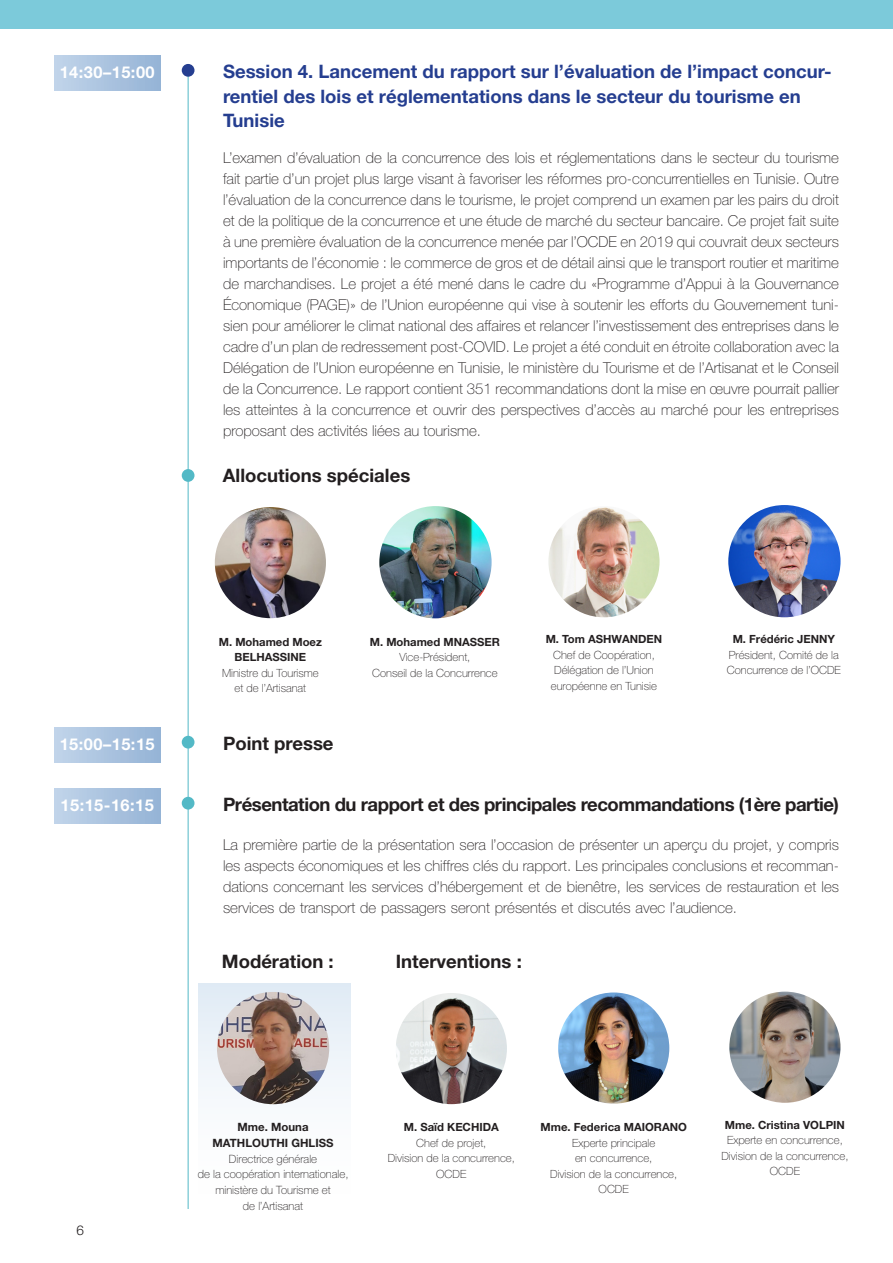
<style>
.page{position:relative;width:893px;height:1263px;background:#fff}
.page>*{position:absolute;margin:0;border:0;box-sizing:border-box;transform-origin:0 0}
.t1{font:700 18.6px/24.3px "Helvetica Neue";color:#253e90}
.t2{font:700 18.6px "Helvetica Neue";letter-spacing:-.025em;color:#231f20}
.t3{font:700 18.6px "Helvetica Neue";color:#231f20}
.t4{font:700 16.35px "Helvetica Neue";letter-spacing:.03em;color:#fff}
.t5{font:100 15px/21px "Helvetica Neue";color:#231f20;text-align:justify}
.t6{font:300 13.5px "Helvetica Neue";color:#231f20}
.t7{font:100 11.4px "Helvetica Neue";color:#231f20}
.t8{font:700 11.4px "Helvetica Neue";color:#231f20}
.t9{font:100 11.25px "Helvetica Neue";color:#231f20}
.t10{font:700 11.25px "Helvetica Neue";color:#231f20}
</style>
<div class="page">
<div style="left:0;top:0;width:893px;height:29px;background:#7ccada"></div>
<div style="left:182px;top:469px;width:12px;height:13px;background:#53b9c6;border-radius:50%"></div>
<div style="left:182px;top:736px;width:12px;height:12px;background:#53b9c6;border-radius:50%"></div>
<div style="left:182px;top:797px;width:12px;height:12px;background:#53b9c6;border-radius:50%"></div>
<hr style="left:188px;top:73px;width:1px;height:1136px;background:#53b9c6">
<div style="left:54px;top:56px;width:107px;height:34px;background:linear-gradient(to right,#c1d4ea,#95b3d5)"></div>
<div style="left:54px;top:727px;width:107px;height:35px;background:linear-gradient(to right,#c1d4ea,#95b3d5)"></div>
<div style="left:54px;top:788px;width:107px;height:35px;background:linear-gradient(to right,#c1d4ea,#95b3d5)"></div>
<div style="left:182px;top:64px;width:12px;height:13px;background:#253e90;border-radius:50%"></div>
<img style="left:215px;top:507px;width:111px;height:111px;border-radius:56px">
<img style="left:548px;top:506px;width:111px;height:111px;border-radius:56px">
<div style="left:198px;top:983px;width:153px;height:224px;background:linear-gradient(to bottom,#e2ecf5,#fff)"></div>
<img style="left:558px;top:992px;width:111px;height:112px;border-radius:56px">
<img style="left:729px;top:992px;width:111px;height:111px;border-radius:56px">
<img style="left:728px;top:505px;width:112px;height:112px;border-radius:56px">
<img style="left:396px;top:993px;width:111px;height:111px;border-radius:56px">
<img style="left:217px;top:992px;width:112px;height:112px;border-radius:56px">
<img style="left:379px;top:506px;width:113px;height:112px;border-radius:56px">
<p class="t4" style="left:60px;top:62px;width:96px">14:30–15:00</p>
<p class="t1" style="left:223px;top:59px;width:610px">Session 4. Lancement du rapport sur l’évaluation de l’impact concur&shy;rentiel des lois et réglementations dans le secteur du tourisme en<br>Tunisie</p>
<p class="t5" style="left:223px;top:147px;width:618px">L’examen d’évaluation de la concurrence des lois et réglementations dans le secteur du tourisme fait partie d’un projet plus large visant à favoriser les réformes pro-concurrentielles en Tunisie. Outre l’évaluation de la concurrence dans le tourisme, le projet comprend un examen par les pairs du droit et de la politique de la concurrence et une étude de marché du secteur bancaire. Ce projet fait suite à une première évaluation de la concurrence menée par l’OCDE en 2019 qui couvrait deux secteurs importants de l’économie : le commerce de gros et de détail ainsi que le transport routier et maritime de marchandises. Le projet a été mené dans le cadre du «Programme d’Appui à la Gouvernance Économique (PAGE)» de l’Union européenne qui vise à soutenir les efforts du Gouvernement tuni&shy;sien pour améliorer le climat national des affaires et relancer l’investissement des entreprises dans le cadre d’un plan de redressement post-COVID. Le projet a été conduit en étroite collaboration avec la Délégation de l’Union européenne en Tunisie, le ministère du Tourisme et de l’Artisanat et le Conseil de la Concurrence. Le rapport contient 351 recommandations dont la mise en œuvre pourrait pallier les atteintes à la concurrence et ouvrir des perspectives d’accès au marché pour les entreprises proposant des activités liées au tourisme.</p>
<p class="t3" style="left:223px;top:464px;width:189px">Allocutions spéciales</p>
<p class="t10" style="left:219px;top:635px;width:105px">M. Mohamed Moez</p>
<p class="t10" style="left:234px;top:650px;width:73px">BELHASSINE</p>
<p class="t9" style="left:222px;top:666px;width:98px">Ministre du Tourisme</p>
<p class="t9" style="left:235px;top:682px;width:73px">et de l’Artisanat</p>
<p class="t10" style="left:370px;top:635px;width:132px">M. Mohamed MNASSER</p>
<p class="t9" style="left:399px;top:651px;width:72px">Vice-Président,</p>
<p class="t9" style="left:372px;top:666px;width:127px">Conseil de la Concurrence</p>
<p class="t10" style="left:546px;top:632px;width:118px">M. Tom ASHWANDEN</p>
<p class="t9" style="left:553px;top:648px;width:103px">Chef de Coopération,</p>
<p class="t9" style="left:554px;top:664px;width:101px">Délégation de l’Union</p>
<p class="t9" style="left:551px;top:679px;width:108px">européenne en Tunisie</p>
<p class="t10" style="left:733px;top:632px;width:104px">M. Frédéric JENNY</p>
<p class="t9" style="left:729px;top:648px;width:111px">Président, Comité de la</p>
<p class="t9" style="left:727px;top:664px;width:116px">Concurrence de l’OCDE</p>
<p class="t4" style="left:60px;top:734px;width:96px">15:00–15:15</p>
<p class="t3" style="left:223px;top:732px;width:112px">Point presse</p>
<p class="t4" style="left:60px;top:795px;width:95px">15:15-16:15</p>
<p class="t2" style="left:223px;top:793px;width:618px">Présentation du rapport et des principales recommandations (1ère partie)</p>
<p class="t5" style="left:223px;top:834px;width:617px">La première partie de la présentation sera l’occasion de présenter un aperçu du projet, y compris les aspects économiques et les chiffres clés du rapport. Les principales conclusions et recomman&shy;dations concernant les services d’hébergement et de bienêtre, les services de restauration et les services de transport de passagers seront présentés et discutés avec l’audience.</p>
<p class="t3" style="left:222px;top:950px;width:113px">Modération :</p>
<p class="t3" style="left:396px;top:950px;width:128px">Interventions :</p>
<p class="t6" style="left:76px;top:1222px;width:9px">6</p>
<p class="t8" style="left:238px;top:1120px;width:72px">Mme. Mouna</p>
<p class="t8" style="left:213px;top:1136px;width:122px">MATHLOUTHI GHLISS</p>
<p class="t7" style="left:229px;top:1152px;width:90px">Directrice générale</p>
<p class="t7" style="left:198px;top:1168px;width:152px">de la coopération internationale,</p>
<p class="t7" style="left:215px;top:1183px;width:117px">ministère du Tourisme et</p>
<p class="t7" style="left:243px;top:1199px;width:62px">de l’Artisanat</p>
<p class="t10" style="left:404px;top:1120px;width:96px">M. Saïd KECHIDA</p>
<p class="t9" style="left:416px;top:1136px;width:72px">Chef de projet,</p>
<p class="t9" style="left:388px;top:1152px;width:129px">Division de la concurrence,</p>
<p class="t9" style="left:436px;top:1167px;width:32px">OCDE</p>
<p class="t10" style="left:540px;top:1120px;width:148px">Mme. Federica MAIORANO</p>
<p class="t9" style="left:572px;top:1136px;width:85px">Experte principale</p>
<p class="t9" style="left:575px;top:1152px;width:79px">en concurrence,</p>
<p class="t9" style="left:550px;top:1167px;width:129px">Division de la concurrence,</p>
<p class="t9" style="left:599px;top:1183px;width:32px">OCDE</p>
<p class="t10" style="left:725px;top:1118px;width:122px">Mme. Cristina VOLPIN</p>
<p class="t9" style="left:727px;top:1134px;width:117px">Experte en concurrence,</p>
<p class="t9" style="left:721px;top:1149px;width:129px">Division de la concurrence,</p>
<p class="t9" style="left:770px;top:1165px;width:32px">OCDE</p>
</div>
